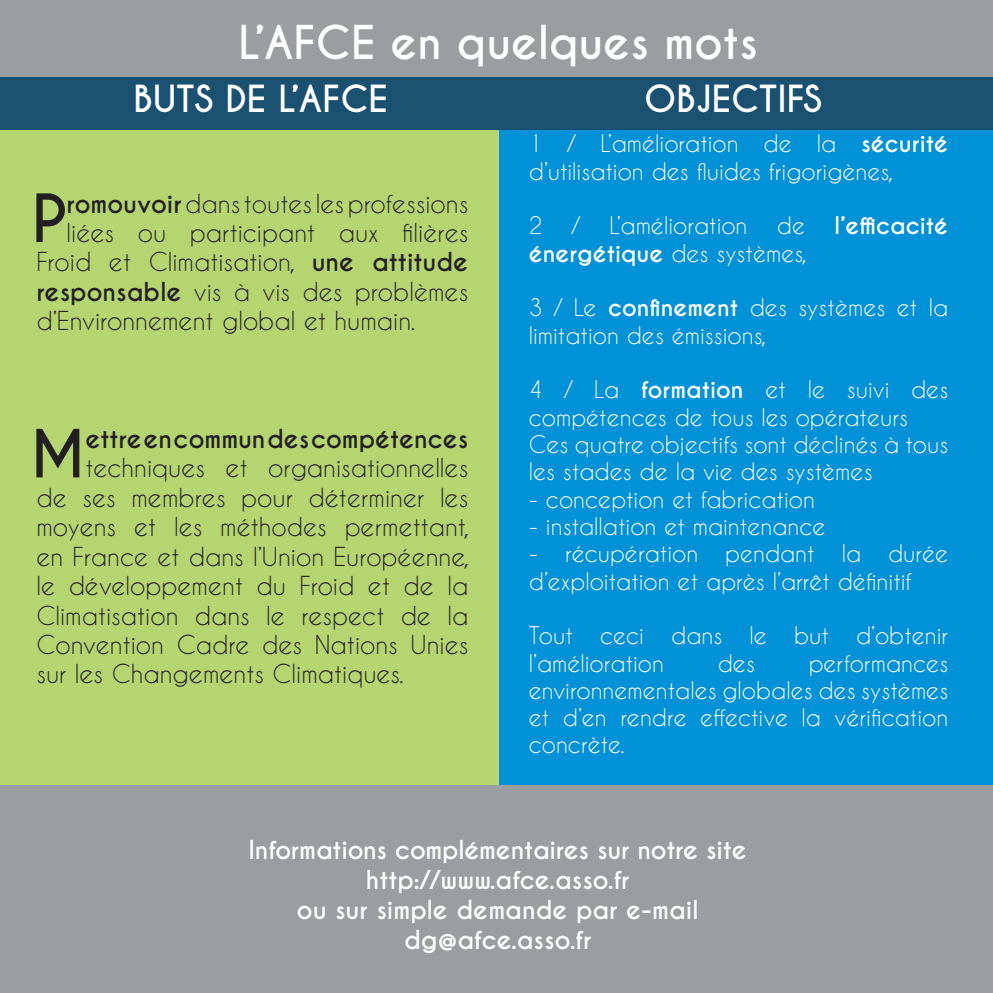
<style>
.page{position:relative;width:993px;height:993px;background:#fff}
.page>*{position:absolute;margin:0;border:0;box-sizing:border-box;transform-origin:0 0}
.t1{font:700 62.12px "Caviar Dreams";color:#231f20}
.t2{font:700 43.75px "Caviar Dreams";color:#fff}
.t3{font:700 35px "Caviar Dreams";color:#fff}
.t4{font:24.5px "Caviar Dreams";color:#231f20}
.t5{font:700 24.5px "Caviar Dreams";color:#fff}
.t6{font:700 24.5px "Caviar Dreams";color:#231f20}
.t7{font:22.75px/27.3px "Caviar Dreams";color:#fff}
.t8{font:700 22.75px "Caviar Dreams";color:#fff}
.s1{font-weight:700}
</style>
<div class="page">
<div style="left:0;top:0;width:992px;height:992px;background:#9b9da0"></div>
<div style="left:496px;top:127px;width:496px;height:657px;background:#0091d6"></div>
<div style="left:0;top:127px;width:498px;height:657px;background:#b4d56f"></div>
<div style="left:0;top:77px;width:992px;height:52px;background:#1a5171"></div>
<p class="t2" style="left:238px;top:16px;width:520px">L’AFCE en quelques mots</p>
<p class="t3" style="left:133px;top:77px;width:256px">BUTS DE L’AFCE</p>
<p class="t1" style="left:32px;top:181px;width:36px">P</p>
<p class="t4" style="left:67px;top:188px;width:403px"><span class="s1">romouvoir</span> dans toutes les professions</p>
<p class="t4" style="left:67px;top:218px;width:403px">liées ou participant aux filières</p>
<p class="t4" style="left:36px;top:247px;width:433px">Froid et Climatisation, <span class="s1">une attitude</span></p>
<p class="t4" style="left:36px;top:277px;width:433px"><span class="s1">responsable</span> vis à vis des problèmes</p>
<p class="t4" style="left:36px;top:306px;width:380px">d’Environnement global et humain.</p>
<p class="t1" style="left:30px;top:416px;width:56px">M</p>
<p class="t6" style="left:85px;top:424px;width:384px">ettre en commun des compétences</p>
<p class="t4" style="left:85px;top:453px;width:384px">techniques et organisationnelles</p>
<p class="t4" style="left:36px;top:482px;width:433px">de ses membres pour déterminer les</p>
<p class="t4" style="left:36px;top:512px;width:434px">moyens et les méthodes permettant,</p>
<p class="t4" style="left:36px;top:541px;width:434px">en France et dans l’Union Européenne,</p>
<p class="t4" style="left:36px;top:571px;width:433px">le développement du Froid et de la</p>
<p class="t4" style="left:36px;top:600px;width:433px">Climatisation dans le respect de la</p>
<p class="t4" style="left:36px;top:629px;width:433px">Convention Cadre des Nations Unies</p>
<p class="t4" style="left:36px;top:659px;width:369px">sur les Changements Climatiques.</p>
<p class="t3" style="left:644px;top:77px;width:179px">OBJECTIFS</p>
<p class="t7" style="left:528px;top:130px;width:421px">1 / L’amélioration de la <span class="s1">sécurité </span>d’utilisation des fluides frigorigènes,</p>
<p class="t7" style="left:528px;top:211px;width:15px">2</p>
<p class="t7" style="left:571px;top:211px;width:10px">/</p>
<p class="t7" style="left:609px;top:211px;width:140px">L’amélioration</p>
<p class="t7" style="left:776px;top:211px;width:30px">de</p>
<p class="t8" style="left:834px;top:212px;width:115px">l’efficacité</p>
<p class="t7" style="left:528px;top:239px;width:279px"><span class="s1">énergétique</span> des systèmes,</p>
<p class="t7" style="left:528px;top:293px;width:421px">3 / Le <span class="s1">confinement</span> des systèmes et la limitation des émissions,</p>
<p class="t7" style="left:528px;top:375px;width:421px">4 / La <span class="s1">formation</span> et le suivi des compétences de tous les opérateurs</p>
<p class="t7" style="left:528px;top:430px;width:421px">Ces quatre objectifs sont déclinés à tous les stades de la vie des systèmes</p>
<p class="t7" style="left:528px;top:484px;width:287px">- conception et fabrication</p>
<p class="t7" style="left:528px;top:512px;width:298px">- installation et maintenance</p>
<p class="t7" style="left:528px;top:539px;width:421px">- récupération pendant la durée d’exploitation et après l’arrêt définitif</p>
<p class="t7" style="left:528px;top:621px;width:421px">Tout ceci dans le but d’obtenir l’amélioration</p>
<p class="t7" style="left:717px;top:648px;width:39px">des</p>
<p class="t7" style="left:528px;top:648px;width:421px;text-align:justify;text-indent:280px">performances environnementales globales des systèmes et d’en rendre effective la vérification concrète.</p>
<p class="t5" style="left:248px;top:835px;width:499px">Informations complémentaires sur notre site</p>
<p class="t5" style="left:366px;top:864px;width:265px">http://www.afce.asso.fr</p>
<p class="t5" style="left:297px;top:894px;width:403px">ou sur simple demande par e-mail</p>
<p class="t5" style="left:404px;top:924px;width:189px">dg@afce.asso.fr</p>
</div>
